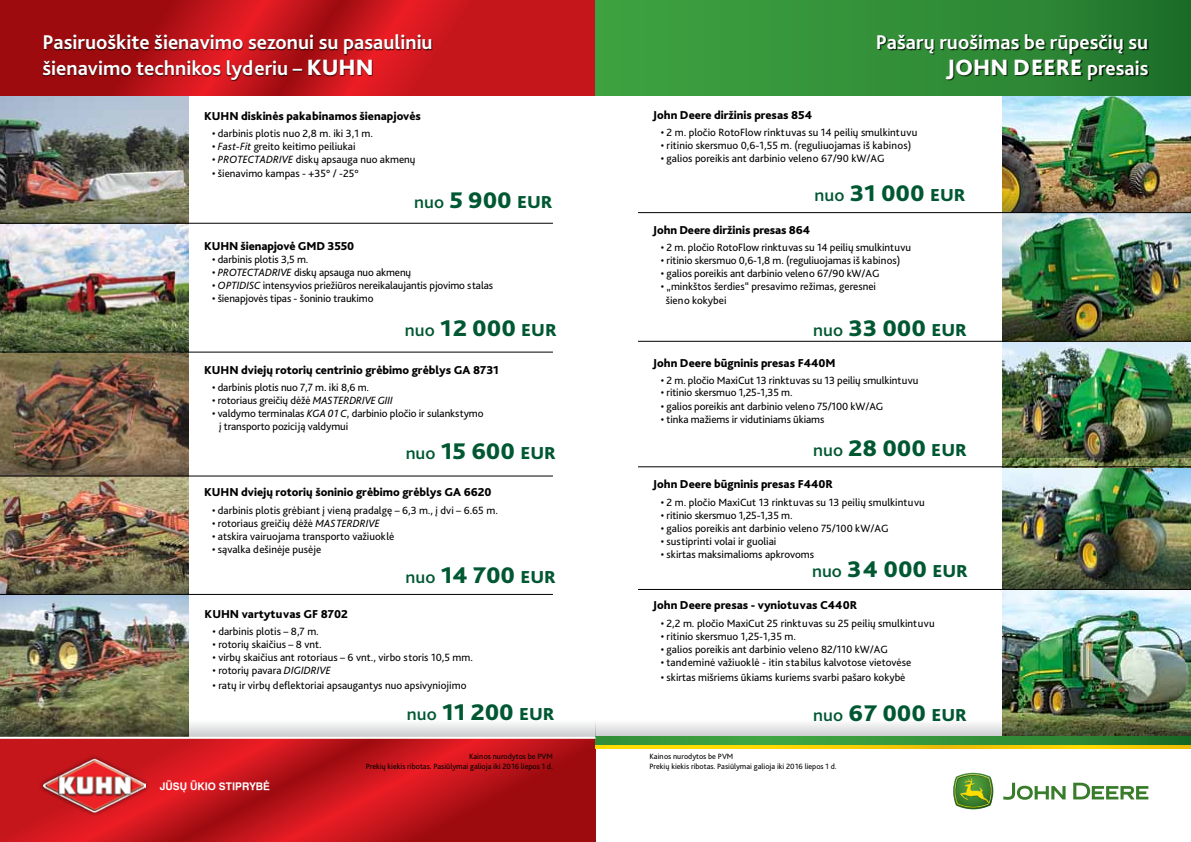
<style>
.page{position:relative;width:1191px;height:842px;background:#fff}
.page>*{position:absolute;margin:0;border:0;box-sizing:border-box;transform-origin:0 0}
.t1{font:800 23.7px "Bliss Pro";color:#005832;scale:1.05 1}
.t2{font:800 23.2px "Bliss Pro";color:#fff}
.t3{font:700 20.8px/25.5px "Bliss Pro";color:#fff}
.t4{font:800 12px "Bliss Pro";color:#000}
.t5{font:11px/13.2px "Bliss Pro";color:#000}
.t6{font:10.3px "Helvetica ULT Bold";color:#fff}
.t7{font:8px/9.6px "Bliss Pro";color:#000;text-align:right}
.s1{font-weight:800;font-size:23.2px}
.s2{font-style:italic}
.s3{font-weight:500;font-size:18px}
.s4{font-size:18.1px}
.s5{font-weight:700;font-size:20.8px}
</style>
<div class="page">
<img style="left:1002px;top:467px;width:189px;height:242px">
<img style="left:1002px;top:95px;width:189px;height:371px">
<img style="left:0;top:95px;width:189px;height:613px">
<svg style="left:189px;top:723px;width:406px;height:14px;background:#e0e0e1"></svg>
<svg style="left:0;top:0;width:595px;height:95px;background:#bc1318"></svg>
<svg style="left:0;top:739px;width:595px;height:103px;background:#c01319"></svg>
<svg style="left:0;top:196px;width:189px;height:27px;background:#6e6e52"></svg>
<div style="left:43px;top:34px;width:390px;height:47px;background:#000;opacity:.75"></div>
<div style="left:39px;top:754px;width:111px;height:62px;background:#000;opacity:.75"></div>
<img style="left:44px;top:758px;width:101px;height:56px">
<svg style="left:0;top:448px;width:189px;height:28px;background:#705c46"></svg>
<svg style="left:0;top:567px;width:189px;height:27px;background:#666247"></svg>
<svg style="left:0;top:708px;width:189px;height:29px;background:#5c5c3e"></svg>
<svg style="left:0;top:324px;width:189px;height:28px;background:#54643d"></svg>
<svg style="left:595px;top:722px;width:407px;height:15px"></svg>
<img style="left:1002px;top:185px;width:189px;height:27px">
<img style="left:1002px;top:430px;width:189px;height:28px">
<svg style="left:1002px;top:561px;width:189px;height:28px;background:#434d35"></svg>
<img style="left:1002px;top:709px;width:189px;height:28px">
<img style="left:1002px;top:313px;width:189px;height:28px">
<svg style="left:1003px;top:783px;width:145px;height:17px"></svg>
<svg style="left:953px;top:773px;width:40px;height:36px"></svg>
<div style="left:595px;top:0;width:596px;height:95px;background:linear-gradient(to right,#40a643,#22752c)"></div>
<div style="left:877px;top:34px;width:272px;height:47px;background:#000;opacity:.75"></div>
<hr style="left:0;top:594px;width:553px;height:1px;background:#000">
<hr style="left:0;top:223px;width:553px;height:1px;background:#000">
<hr style="left:0;top:352px;width:553px;height:1px;background:#000">
<hr style="left:0;top:476px;width:553px;height:1px;background:#000">
<hr style="left:638px;top:589px;width:553px;height:1px;background:#000">
<hr style="left:638px;top:212px;width:553px;height:1px;background:#000">
<hr style="left:638px;top:341px;width:553px;height:1px;background:#000">
<hr style="left:638px;top:466px;width:553px;height:1px;background:#000">
<svg style="left:595px;top:737px;width:596px;height:9px;background:#499833"></svg>
<svg style="left:595px;top:746px;width:596px;height:3px;background:#f8d001"></svg>
<h3 class="t3" style="left:43px;top:29px;width:392px">Pasiruoškite šienavimo sezonui su pasauliniu šienavimo technikos lyderiu – <span class="s1">KUHN</span></h3>
<p class="t4" style="left:204px;top:108px;width:218px">KUHN diskinės pakabinamos šienapjovės</p>
<p class="t5" style="left:212px;top:127px;width:162px">• darbinis plotis nuo 2,8 m. iki 3,1 m.</p>
<p class="t5" style="left:212px;top:140px;width:145px">• <span class="s2">Fast-Fit</span> greito keitimo peiliukai</p>
<p class="t5" style="left:212px;top:153px;width:205px">• <span class="s2">PROTECTADRIVE</span> diskų apsauga nuo akmenų</p>
<p class="t5" style="left:212px;top:166px;width:148px">• šienavimo kampas - +35° / -25°</p>
<h1 class="t1" style="left:414px;top:186px;width:133px"><span class="s3">nuo</span> 5 900 <span class="s4">EUR</span></h1>
<p class="t4" style="left:204px;top:238px;width:152px">KUHN šienapjovė GMD 3550</p>
<p class="t5" style="left:212px;top:252px;width:98px">• darbinis plotis 3,5 m.</p>
<p class="t5" style="left:212px;top:266px;width:201px">• <span class="s2">PROTECTADRIVE</span> diskų apsauga nuo akmenų</p>
<p class="t5" style="left:212px;top:279px;width:282px">• <span class="s2">OPTIDISC</span> intensyvios priežiūros nereikalaujantis pjovimo stalas</p>
<p class="t5" style="left:212px;top:292px;width:163px">• šienapjovės tipas - šoninio traukimo</p>
<h1 class="t1" style="left:405px;top:313px;width:146px"><span class="s3">nuo</span> 12 000 <span class="s4">EUR</span></h1>
<p class="t4" style="left:204px;top:362px;width:296px">KUHN dviejų rotorių centrinio grėbimo grėblys GA 8731</p>
<p class="t5" style="left:212px;top:380px;width:159px">• darbinis plotis nuo 7,7 m. iki 8,6 m.</p>
<p class="t5" style="left:212px;top:393px;width:182px">• rotoriaus greičių dėžė <span class="s2">MASTERDRIVE GIII</span></p>
<p class="t5" style="left:219px;top:407px;width:266px;text-indent:-7px">• valdymo terminalas <span class="s2">KGA 01 C</span>, darbinio pločio ir sulankstymo į transporto poziciją valdymui</p>
<h1 class="t1" style="left:406px;top:437px;width:145px"><span class="s3">nuo</span> 15 600 <span class="s4">EUR</span></h1>
<p class="t4" style="left:204px;top:485px;width:289px">KUHN dviejų rotorių šoninio grėbimo grėblys GA 6620</p>
<p class="t5" style="left:212px;top:503px;width:287px">• darbinis plotis grėbiant į vieną pradalgę – 6,3 m., į dvi – 6.65 m.</p>
<p class="t5" style="left:212px;top:516px;width:169px">• rotoriaus greičių dėžė <span class="s2">MASTERDRIVE</span></p>
<p class="t5" style="left:212px;top:529px;width:184px">• atskira vairuojama transporto važiuoklė</p>
<p class="t5" style="left:212px;top:543px;width:111px">• sąvalka dešinėje pusėje</p>
<h1 class="t1" style="left:405px;top:560px;width:145px"><span class="s3">nuo</span> 14 700 <span class="s4">EUR</span></h1>
<p class="t4" style="left:205px;top:606px;width:145px">KUHN vartytuvas GF 8702</p>
<p class="t5" style="left:212px;top:624px;width:108px">• darbinis plotis – 8,7 m.</p>
<p class="t5" style="left:212px;top:637px;width:111px">• rotorių skaičius – 8 vnt.</p>
<p class="t5" style="left:212px;top:651px;width:262px">• virbų skaičius ant rotoriaus – 6 vnt., virbo storis 10,5 mm.</p>
<p class="t5" style="left:212px;top:664px;width:120px">• rotorių pavara <span class="s2">DIGIDRIVE</span></p>
<p class="t5" style="left:212px;top:678px;width:255px">• ratų ir virbų deflektoriai apsaugantys nuo apsivyniojimo</p>
<h1 class="t1" style="left:407px;top:698px;width:142px"><span class="s3">nuo</span> 11 200 <span class="s4">EUR</span></h1>
<p class="t6" style="left:160px;top:780px;width:112px">JŪSŲ ŪKIO STIPRYBĖ</p>
<p class="t7" style="left:366px;top:752px;width:189px">Kainos nurodytos be PVM<br>Prekių kiekis ribotas. Pasiūlymai galioja iki 2016 liepos 1 d.</p>
<h3 class="t3" style="left:706px;top:29px;width:392px">Pasiruoškite šienavimo sezonui su pasauliniu</h3>
<h3 class="t3" style="left:876px;top:29px;width:274px">Pašarų ruošimas be rūpesčių su</h3>
<h2 class="t2" style="left:946px;top:53px;width:203px">JOHN DEERE <span class="s5">presais</span></h2>
<p class="t4" style="left:653px;top:107px;width:161px">John Deere diržinis presas 854</p>
<p class="t5" style="left:661px;top:126px;width:258px">• 2 m. pločio RotoFlow rinktuvas su 14 peilių smulkintuvu</p>
<p class="t5" style="left:661px;top:139px;width:252px">• ritinio skersmuo 0,6-1,55 m. (reguliuojamas iš kabinos)</p>
<p class="t5" style="left:661px;top:152px;width:225px">• galios poreikis ant darbinio veleno 67/90 kW/AG</p>
<h1 class="t1" style="left:814px;top:179px;width:145px"><span class="s3">nuo</span> 31 000 <span class="s4">EUR</span></h1>
<p class="t4" style="left:653px;top:222px;width:159px">John Deere diržinis presas 864</p>
<p class="t5" style="left:661px;top:240px;width:252px">• 2 m. pločio RotoFlow rinktuvas su 14 peilių smulkintuvu</p>
<p class="t5" style="left:661px;top:254px;width:241px">• ritinio skersmuo 0,6-1,8 m. (reguliuojamas iš kabinos)</p>
<p class="t5" style="left:661px;top:267px;width:220px">• galios poreikis ant darbinio veleno 67/90 kW/AG</p>
<p class="t5" style="left:665px;top:280px;width:212px;text-indent:-5px">• „minkštos šerdies“ presavimo režimas, geresnei šieno kokybei</p>
<h1 class="t1" style="left:813px;top:313px;width:148px"><span class="s3">nuo</span> 33 000 <span class="s4">EUR</span></h1>
<p class="t4" style="left:653px;top:356px;width:184px">John Deere būgninis presas F440M</p>
<p class="t5" style="left:661px;top:373px;width:259px">• 2 m. pločio MaxiCut 13 rinktuvas su 13 peilių smulkintuvu</p>
<p class="t5" style="left:661px;top:386px;width:133px">• ritinio skersmuo 1,25-1,35 m.</p>
<p class="t5" style="left:661px;top:399px;width:224px">• galios poreikis ant darbinio veleno 75/100 kW/AG</p>
<p class="t5" style="left:661px;top:412px;width:165px">• tinka mažiems ir vidutiniams ūkiams</p>
<h1 class="t1" style="left:813px;top:433px;width:148px"><span class="s3">nuo</span> 28 000 <span class="s4">EUR</span></h1>
<p class="t4" style="left:653px;top:477px;width:182px">John Deere būgninis presas F440R</p>
<p class="t5" style="left:661px;top:495px;width:265px">• 2 m. pločio MaxiCut 13 rinktuvas su 13 peilių smulkintuvu</p>
<p class="t5" style="left:661px;top:508px;width:133px">• ritinio skersmuo 1,25-1,35 m.</p>
<p class="t5" style="left:661px;top:521px;width:229px">• galios poreikis ant darbinio veleno 75/100 kW/AG</p>
<p class="t5" style="left:661px;top:535px;width:117px">• sustiprinti volai ir guoliai</p>
<p class="t5" style="left:661px;top:548px;width:155px">• skirtas maksimalioms apkrovoms</p>
<h1 class="t1" style="left:812px;top:554px;width:150px"><span class="s3">nuo</span> 34 000 <span class="s4">EUR</span></h1>
<p class="t4" style="left:653px;top:598px;width:206px">John Deere presas - vyniotuvas C440R</p>
<p class="t5" style="left:661px;top:616px;width:275px">• 2,2 m. pločio MaxiCut 25 rinktuvas su 25 peilių smulkintuvu</p>
<p class="t5" style="left:661px;top:629px;width:137px">• ritinio skersmuo 1,25-1,35 m.</p>
<p class="t5" style="left:661px;top:642px;width:229px">• galios poreikis ant darbinio veleno 82/110 kW/AG</p>
<p class="t5" style="left:661px;top:656px;width:252px">• tandeminė važiuoklė - itin stabilus kalvotose vietovėse</p>
<p class="t5" style="left:661px;top:670px;width:246px">• skirtas mišriems ūkiams kuriems svarbi pašaro kokybė</p>
<h1 class="t1" style="left:813px;top:698px;width:148px"><span class="s3">nuo</span> 67 000 <span class="s4">EUR</span></h1>
<p class="t7" style="left:649px;top:752px;width:189px;text-align:left">Kainos nurodytos be PVM<br>Prekių kiekis ribotas. Pasiūlymai galioja iki 2016 liepos 1 d.</p>
</div>
